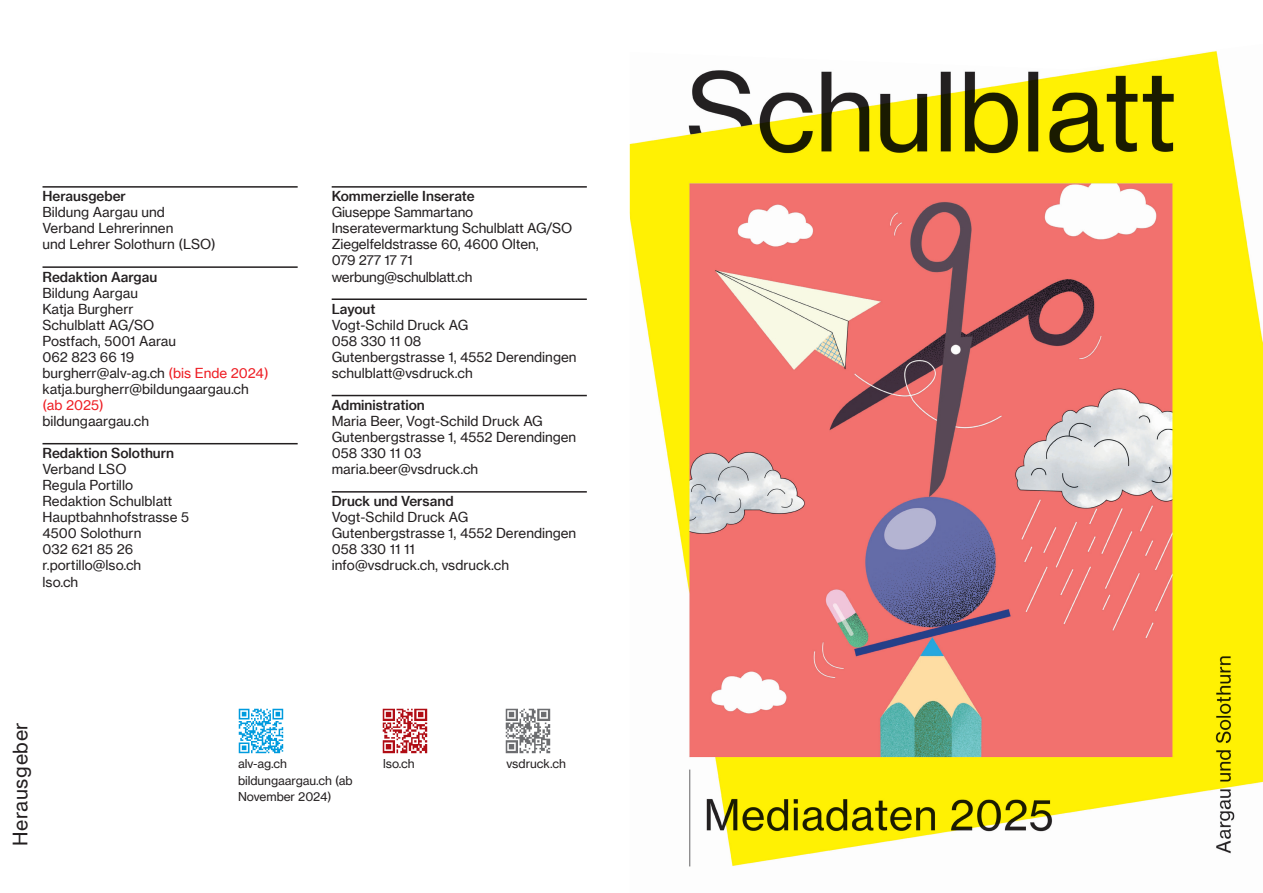
<style>
.page{position:relative;width:1263px;height:893px;background:#fff}
.page>*{position:absolute;margin:0;border:0;box-sizing:border-box;transform-origin:0 0}
.t1{font:19.5px "N Haas Grotesk TX Pro 55 Rg";letter-spacing:.03em;color:#231f20}
.t2{font:13.5px/16px "N Haas Grotesk TX Pro 55 Rg";color:#231f20}
.t3{font:13.5px "N Haas Grotesk TX Pro 65 Md";color:#231f20}
.t4{font:13.5px "N Haas Grotesk TX Pro 55 Rg";color:#ee1d23}
.t5{font:12px/16.5px "N Haas Grotesk TX Pro 55 Rg";letter-spacing:-.005em;color:#231f20}
.s1{color:#ee1d23}
</style>
<div class="page">
<img style="left:382px;top:709px;width:45px;height:45px">
<hr style="left:43px;top:186px;width:255px;height:2px;background:#231f20">
<hr style="left:43px;top:266px;width:255px;height:2px;background:#231f20">
<hr style="left:43px;top:443px;width:255px;height:1px;background:#231f20">
<hr style="left:332px;top:186px;width:255px;height:2px;background:#231f20">
<hr style="left:332px;top:298px;width:255px;height:2px;background:#231f20">
<hr style="left:332px;top:395px;width:255px;height:1px;background:#231f20">
<hr style="left:332px;top:491px;width:255px;height:2px;background:#231f20">
<img style="left:239px;top:708px;width:45px;height:45px">
<img style="left:505px;top:708px;width:45px;height:45px">
<img style="left:630px;top:51px;width:633px;height:816px">
<p class="t3" style="left:43px;top:188px;width:85px">Herausgeber</p>
<p class="t2" style="left:43px;top:204px;width:175px">Bildung Aargau und<br>Verband Lehrerinnen<br>und Lehrer Solothurn (LSO)</p>
<p class="t3" style="left:43px;top:268px;width:116px">Redaktion Aargau</p>
<p class="t2" style="left:43px;top:285px;width:228px">Bildung Aargau<br>Katja Burgherr<br>Schulblatt AG/SO<br>Postfach, 5001 Aarau<br>062 823 66 19<br>burgherr@alv-ag.ch <span class="s1">(bis Ende 2024) </span>katja.burgherr@bildungaargau.ch</p>
<p class="t4" style="left:43px;top:397px;width:63px">(ab 2025)</p>
<p class="t2" style="left:43px;top:413px;width:108px">bildungaargau.ch</p>
<p class="t3" style="left:43px;top:445px;width:133px">Redaktion Solothurn</p>
<p class="t2" style="left:43px;top:461px;width:148px">Verband LSO<br>Regula Portillo<br>Redaktion Schulblatt<br>Hauptbahnhofstrasse 5<br>4500 Solothurn<br>032 621 85 26 r.portillo@lso.ch<br>lso.ch</p>
<p class="t3" style="left:332px;top:188px;width:145px">Kommerzielle Inserate</p>
<p class="t2" style="left:332px;top:204px;width:242px">Giuseppe Sammartano<br>Inseratevermarktung Schulblatt AG/SO<br>Ziegelfeldstrasse 60, 4600 Olten,<br>079 277 17 71<br>werbung@schulblatt.ch</p>
<p class="t3" style="left:332px;top:300px;width:45px">Layout</p>
<p class="t2" style="left:332px;top:317px;width:246px">Vogt-Schild Druck AG<br>058 330 11 08<br>Gutenbergstrasse 1, 4552 Derendingen schulblatt@vsdruck.ch</p>
<p class="t3" style="left:332px;top:397px;width:95px">Administration</p>
<p class="t2" style="left:332px;top:413px;width:246px">Maria Beer, Vogt-Schild Druck AG<br>Gutenbergstrasse 1, 4552 Derendingen<br>058 330 11 03<br>maria.beer@vsdruck.ch</p>
<p class="t3" style="left:332px;top:493px;width:123px">Druck und Versand</p>
<p class="t2" style="left:332px;top:509px;width:246px">Vogt-Schild Druck AG<br>Gutenbergstrasse 1, 4552 Derendingen<br>058 330 11 11<br>info@vsdruck.ch, vsdruck.ch</p>
<h1 class="t1" style="left:9px;top:846px;width:126px;rotate:-90deg">Herausgeber</h1>
<p class="t5" style="left:238px;top:756px;width:116px">alv-ag.ch bildungaargau.ch (ab<br>November 2024)</p>
<p class="t5" style="left:383px;top:755px;width:33px">lso.ch</p>
<p class="t5" style="left:506px;top:755px;width:61px">vsdruck.ch</p>
</div>
